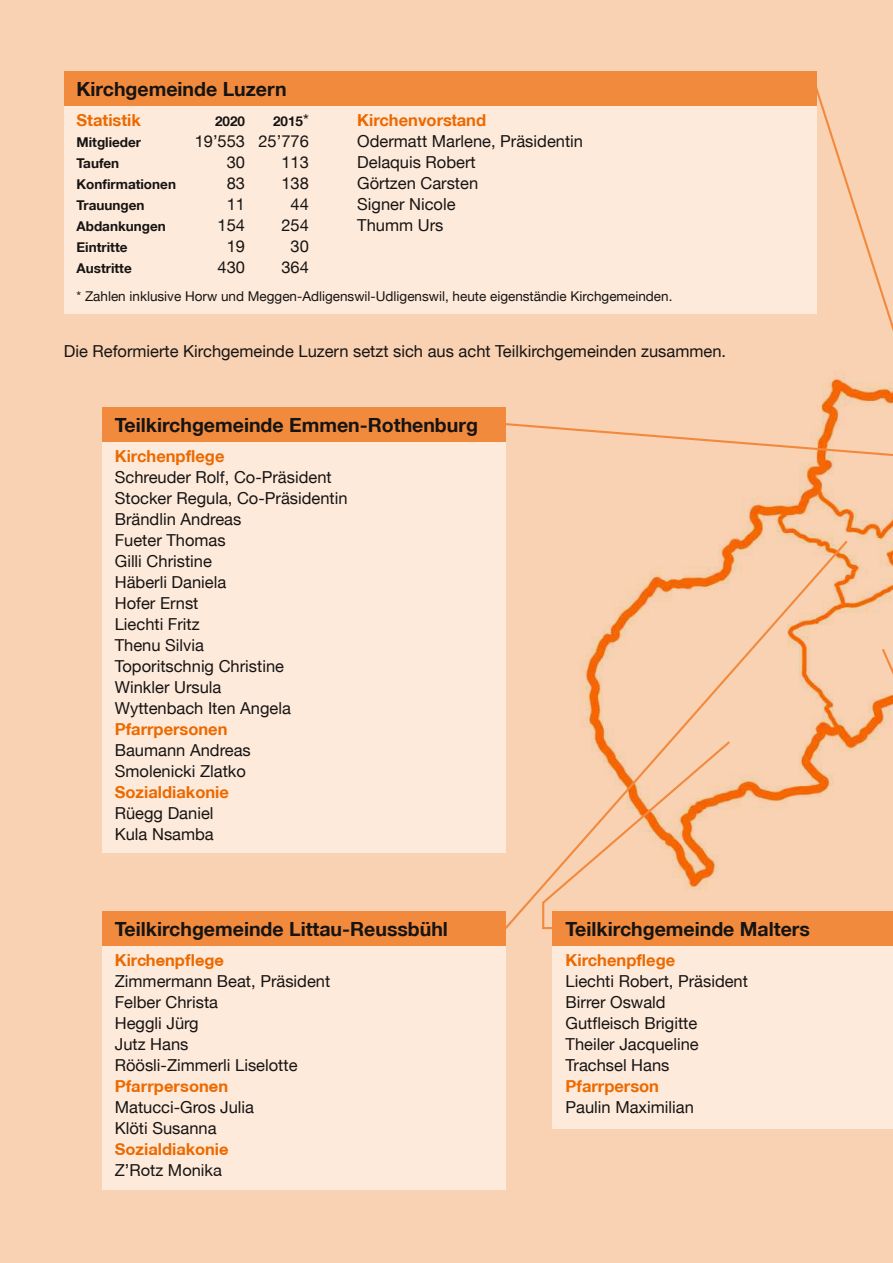
<style>
.page{position:relative;width:893px;height:1263px;background:#f9d2b3}
.page>*{position:absolute;margin:0;border:0;box-sizing:border-box;transform-origin:0 0}
.t1{font:700 19.5px "Helvetica Neue LT";color:#161413}
.t2{font:16.5px/21px "Helvetica Neue LT";color:#161413}
.t3{font:700 16.5px "Helvetica Neue LT";color:#ec6900}
.t4{font:700 16.5px "Helvetica Neue CE";color:#ec6900}
.t5{font:16.5px "Helvetica Neue CE";color:#161413}
.t6{font:13.5px "Helvetica Neue LT";color:#161413}
.t7{font:700 13.5px "Helvetica Neue LT";color:#161413}
.s1{font-weight:400;font-size:16.5px}
.s2{font-weight:700;color:#ec6900}
.s3{font-weight:700;font-stretch:condensed;color:#ec6900}
</style>
<div class="page">
<div style="left:102px;top:941px;width:404px;height:248px;background:#feeadb"></div>
<div style="left:553px;top:925px;width:340px;height:203px;background:#feeadb"></div>
<div style="left:102px;top:420px;width:404px;height:433px;background:#feeadb"></div>
<div style="left:64px;top:97px;width:752px;height:217px;background:#feeadb"></div>
<div style="left:64px;top:71px;width:752px;height:34px;background:#f28a3d"></div>
<div style="left:102px;top:407px;width:404px;height:34px;background:#f28a3d"></div>
<div style="left:102px;top:911px;width:404px;height:34px;background:#f28a3d"></div>
<div style="left:553px;top:911px;width:340px;height:34px;background:#f28a3d"></div>
<svg style="left:880px;top:649px;width:13px;height:78px"></svg>
<svg style="left:497px;top:421px;width:396px;height:36px"></svg>
<svg style="left:506px;top:538px;width:344px;height:393px"></svg>
<svg style="left:812px;top:79px;width:81px;height:315px"></svg>
<svg style="left:540px;top:739px;width:192px;height:167px"></svg>
<hr style="left:542px;top:902px;width:2px;height:27px;background:#f28a3d">
<svg style="left:544px;top:927px;width:15px;height:2px"></svg>
<p class="t1" style="left:77px;top:82px;width:212px">Kirchgemeinde Luzern</p>
<p class="t3" style="left:77px;top:114px;width:66px">Statistik</p>
<p class="t7" style="left:215px;top:116px;width:32px">2020</p>
<p class="t7" style="left:273px;top:116px;width:37px">2015<span class="s1">*</span></p>
<p class="t7" style="left:77px;top:137px;width:66px">Mitglieder</p>
<p class="t2" style="left:195px;top:132px;width:116px">19’553 25’776</p>
<p class="t7" style="left:77px;top:158px;width:44px">Taufen</p>
<p class="t2" style="left:227px;top:153px;width:20px">30</p>
<p class="t2" style="left:281px;top:153px;width:29px">113</p>
<p class="t7" style="left:77px;top:179px;width:101px">Konfirmationen</p>
<p class="t2" style="left:227px;top:174px;width:20px">83</p>
<p class="t2" style="left:281px;top:174px;width:29px">138</p>
<p class="t7" style="left:77px;top:200px;width:70px">Trauungen</p>
<p class="t2" style="left:227px;top:195px;width:20px">11</p>
<p class="t2" style="left:291px;top:195px;width:20px">44</p>
<p class="t7" style="left:77px;top:221px;width:91px">Abdankungen</p>
<p class="t2" style="left:218px;top:216px;width:29px">154</p>
<p class="t2" style="left:281px;top:216px;width:29px">254</p>
<p class="t7" style="left:77px;top:242px;width:52px">Eintritte</p>
<p class="t2" style="left:227px;top:237px;width:20px">19</p>
<p class="t2" style="left:291px;top:237px;width:20px">30</p>
<p class="t7" style="left:77px;top:263px;width:57px">Austritte</p>
<p class="t2" style="left:218px;top:258px;width:29px">430</p>
<p class="t2" style="left:281px;top:258px;width:29px">364</p>
<p class="t6" style="left:77px;top:290px;width:597px">* Zahlen inklusive Horw und Meggen-Adligenswil-Udligenswil, heute eigenständie Kirchgemeinden.</p>
<p class="t2" style="left:357px;top:111px;width:227px"><span class="s2">Kirchenvors</span><span class="s3">t</span><span class="s2">and<br></span>Odermatt Marlene, Präsidentin<br>Delaquis Robert<br>Görtzen Carsten<br>Signer Nicole<br>Thumm Urs</p>
<p class="t2" style="left:64px;top:342px;width:664px">Die Reformierte Kirchgemeinde Luzern setzt sich aus acht Teilkirchgemeinden zusammen.</p>
<p class="t1" style="left:115px;top:418px;width:365px">Teilkirchgemeinde Emmen-Rothenburg</p>
<p class="t3" style="left:115px;top:450px;width:111px">Kirchenpflege</p>
<p class="t2" style="left:115px;top:468px;width:234px">Schreuder Rolf, Co-Präsident<br>Stocker Regula, Co-Präsidentin<br>Brändlin Andreas<br>Fueter Thomas<br>Gilli Christine<br>Häberli Daniela<br>Hofer Ernst<br>Liechti Fritz<br>Thenu Silvia<br>Toporitschnig Christine<br>Winkler Ursula<br>Wyttenbach Iten Angela</p>
<p class="t3" style="left:115px;top:723px;width:114px">Pfarrpersonen</p>
<p class="t2" style="left:115px;top:741px;width:138px">Baumann Andreas<br>Smolenicki Zlatko</p>
<p class="t3" style="left:115px;top:786px;width:116px">Sozialdiakonie</p>
<p class="t2" style="left:115px;top:804px;width:101px">Rüegg Daniel<br>Kula Nsamba</p>
<p class="t1" style="left:115px;top:922px;width:335px">Teilkirchgemeinde Littau-Reussbühl</p>
<p class="t4" style="left:115px;top:954px;width:111px">Kirchenpflege</p>
<p class="t2" style="left:115px;top:972px;width:217px">Zimmermann Beat, Präsident<br>Felber Christa<br>Heggli Jürg<br>Jutz Hans<br>Röösli-Zimmerli Liselotte</p>
<p class="t4" style="left:115px;top:1080px;width:115px">Pfarrpersonen</p>
<p class="t2" style="left:115px;top:1098px;width:141px">Matucci-Gros Julia<br>Klöti Susanna</p>
<p class="t4" style="left:115px;top:1143px;width:115px">Sozialdiakonie</p>
<p class="t5" style="left:115px;top:1164px;width:109px">Z’Rotz Monika</p>
<p class="t1" style="left:566px;top:922px;width:246px">Teilkirchgemeinde Malters</p>
<p class="t3" style="left:566px;top:954px;width:111px">Kirchenpflege</p>
<p class="t2" style="left:566px;top:972px;width:184px">Liechti Robert, Präsident<br>Birrer Oswald<br>Gutfleisch Brigitte<br>Theiler Jacqueline<br>Trachsel Hans</p>
<p class="t3" style="left:566px;top:1080px;width:95px">Pfarrperson</p>
<p class="t2" style="left:566px;top:1098px;width:130px">Paulin Maximilian</p>
</div>
